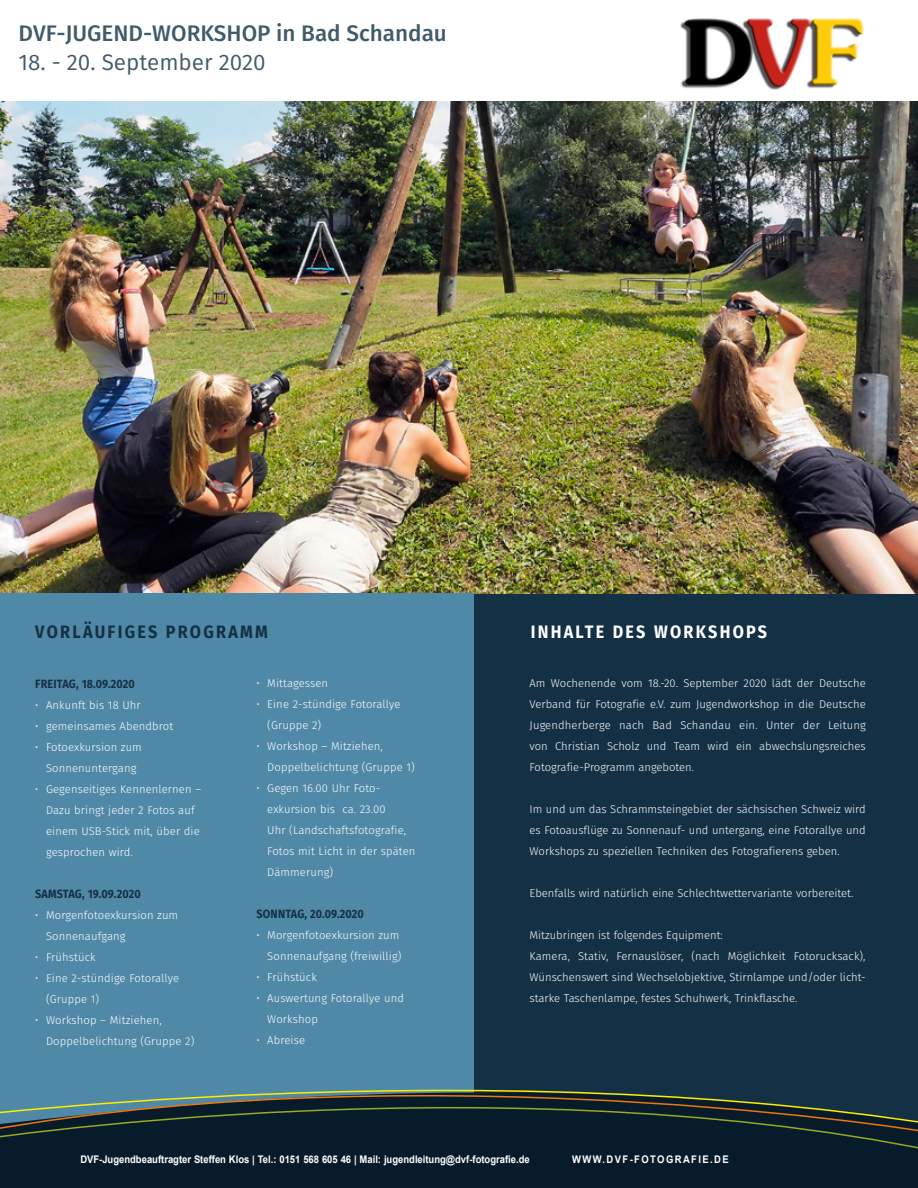
<style>
.page{position:relative;width:918px;height:1188px;background:#fff}
.page>*{position:absolute;margin:0;border:0;box-sizing:border-box;transform-origin:0 0}
.t1{font:500 22.5px "Fira Sans";color:#415b6b}
.t2{font:22.5px "Fira Sans";color:#415b6b}
.t3{font:700 18px "Fira Sans";letter-spacing:.14em;color:#143045;scale:.9 1}
.t4{font:700 18px "Fira Sans";letter-spacing:.14em;color:#fff;scale:.9 1}
.t5{font:700 12px "Fira Sans";letter-spacing:.01em;color:#143045;scale:.9 1}
.t6{font:300 11.25px/21px "Fira Sans";letter-spacing:.005em;color:#fff}
.t7{font:700 10.5px "Arial";color:#fff;scale:.9 1}
.t8{font:700 10.5px "Arial";letter-spacing:.15em;color:#fff;scale:.9 1}
</style>
<div class="page">
<div style="left:473px;top:593px;width:445px;height:534px;background:#143045"></div>
<img style="left:0;top:101px;width:918px;height:493px">
<div style="left:0;top:594px;width:473px;height:594px;background:#5089a7"></div>
<div style="left:0;top:1163px;width:918px;height:25px;background:#081b2a"></div>
<img style="left:680px;top:18px;width:184px;height:72px">
<div style="left:0;top:1151px;width:918px;height:12px;background:#081b2a"></div>
<svg style="left:0;top:1043px;width:918px;height:108px"></svg>
<h1 class="t1" style="left:19px;top:15px;width:430px">DVF-JUGEND-WORKSHOP in Bad Schandau</h1>
<h1 class="t2" style="left:19px;top:45px;width:249px">18. - 20. September 2020</h1>
<h2 class="t3" style="left:35px;top:617px;width:260px">VORLÄUFIGES PROGRAMM</h2>
<p class="t5" style="left:35px;top:673px;width:112px">FREITAG, 18.09.2020</p>
<p class="t6" style="left:35px;top:694px;width:107px">• Ankunft bis 18 Uhr</p>
<p class="t6" style="left:35px;top:715px;width:139px">• gemeinsames Abendbrot</p>
<p class="t6" style="left:35px;top:736px;width:108px;text-align:center">• Fotoexkursion zum<br>Sonnenuntergang</p>
<p class="t6" style="left:46px;top:778px;width:157px;text-indent:-11px">• Gegenseitiges Kennenlernen –<br>Dazu bringt jeder 2 Fotos auf einem USB-Stick mit, über die gesprochen wird.</p>
<p class="t5" style="left:35px;top:883px;width:119px">SAMSTAG, 19.09.2020</p>
<p class="t6" style="left:46px;top:904px;width:134px;text-indent:-11px">• Morgenfotoexkursion zum<br>Sonnenaufgang</p>
<p class="t6" style="left:35px;top:946px;width:62px">• Frühstück</p>
<p class="t6" style="left:46px;top:967px;width:135px;text-indent:-11px">• Eine 2-stündige Fotorallye (Gruppe 1)</p>
<p class="t6" style="left:46px;top:1009px;width:150px;text-indent:-11px">• Workshop – Mitziehen,<br>Doppelbelichtung (Gruppe 2)</p>
<p class="t6" style="left:257px;top:673px;width:73px">• Mittagessen</p>
<p class="t6" style="left:267px;top:694px;width:135px;text-indent:-11px">• Eine 2-stündige Fotorallye (Gruppe 2)</p>
<p class="t6" style="left:267px;top:736px;width:149px;text-indent:-11px">• Workshop – Mitziehen,<br>Doppelbelichtung (Gruppe 1)</p>
<p class="t6" style="left:267px;top:778px;width:150px;text-indent:-11px">• Gegen 16.00 Uhr Foto&shy;exkursion bis ca. 23.00<br>Uhr (Landschaftsfotografie,<br>Fotos mit Licht in der späten<br>Dämmerung)</p>
<p class="t5" style="left:257px;top:904px;width:121px">SONNTAG, 20.09.2020</p>
<p class="t6" style="left:256px;top:925px;width:146px;text-align:right">• Morgenfotoexkursion zum<br>Sonnenaufgang (freiwillig)</p>
<p class="t6" style="left:256px;top:967px;width:62px">• Frühstück</p>
<p class="t6" style="left:267px;top:988px;width:138px;text-indent:-11px">• Auswertung Fotorallye und<br>Workshop</p>
<p class="t6" style="left:256px;top:1030px;width:50px">• Abreise</p>
<h2 class="t4" style="left:531px;top:617px;width:264px">INHALTE DES WORKSHOPS</h2>
<p class="t6" style="left:530px;top:673px;width:338px;text-align:justify">Am Wochenende vom 18.-20. September 2020 lädt der Deutsche Verband für Fotografie e.V. zum Jugendworkshop in die Deutsche Jugendherberge nach Bad Schandau ein. Unter der Leitung von Christian Scholz und Team wird ein abwechslungsreiches Fotografie-Programm angeboten.</p>
<p class="t6" style="left:530px;top:799px;width:338px;text-align:justify">Im und um das Schrammsteingebiet der sächsischen Schweiz wird es Fotoausflüge zu Sonnenauf- und untergang, eine Fotorallye und Workshops zu speziellen Techniken des Fotografierens geben.</p>
<p class="t6" style="left:530px;top:883px;width:325px">Ebenfalls wird natürlich eine Schlechtwettervariante vorbereitet.</p>
<p class="t6" style="left:530px;top:925px;width:338px">Mitzubringen ist folgendes Equipment:<br>Kamera, Stativ, Fernauslöser, (nach Möglichkeit Fotorucksack), Wünschenswert sind Wechselobjektive, Stirnlampe und/oder licht&shy;starke Taschenlampe, festes Schuhwerk, Trinkflasche.</p>
<p class="t7" style="left:80px;top:1152px;width:501px">DVF-Jugendbeauftragter Steffen Klos | Tel.: 0151 568 605 46 | Mail: jugendleitung@dvf-fotografie.de</p>
<p class="t8" style="left:572px;top:1152px;width:176px">WWW.DVF-FOTOGRAFIE.DE</p>
</div>
